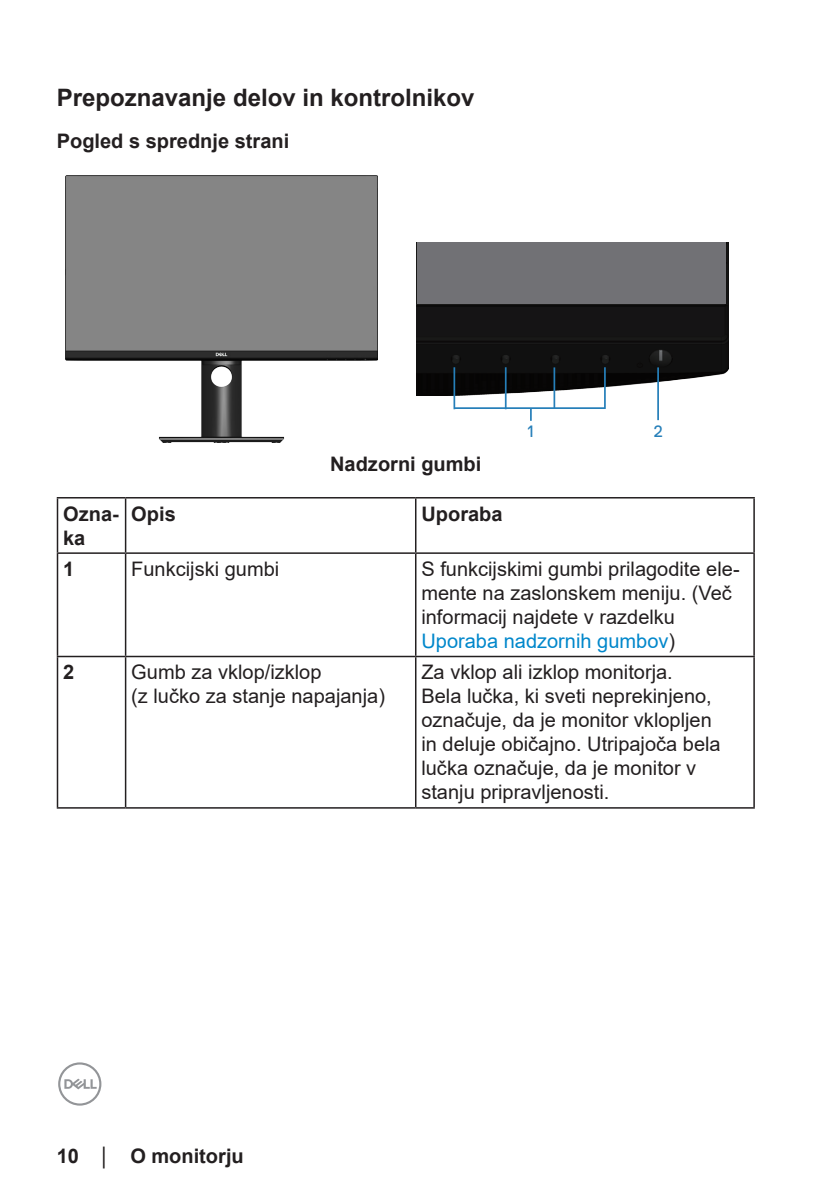
<style>
.page{position:relative;width:840px;height:1191px;background:#fff}
.page>*{position:absolute;margin:0;border:0;box-sizing:border-box;transform-origin:0 0}
.Head2{font:700 24px "Arial";color:#231f20}
.text{font:20px/24px "Arial";color:#231f20}
.Head3{font:700 20px "Arial";color:#231f20}
.text_bold{font:700 20px/24px "Arial";color:#231f20}
.text-2{font:700 20px "Arial";color:#231f20}
.t1{font:16.4px "Dell Replica";color:#267fb9}
.s1{color:#0087cb}
.s2{font-weight:400;font-size:18px}
</style>
<div class="page">
<svg style="left:58px;top:1062px;width:43px;height:43px"></svg>
<img style="left:66px;top:175px;width:311px;height:268px">
<img style="left:416px;top:242px;width:312px;height:154px">
<div style="left:416px;top:242px;width:309px;height:61px;background:#717175"></div>
<hr style="left:553px;top:367px;width:2px;height:42px;background:#267fb9">
<hr style="left:603px;top:367px;width:2px;height:42px;background:#267fb9">
<hr style="left:504px;top:367px;width:2px;height:42px;background:#267fb9">
<hr style="left:454px;top:407px;width:150px;height:2px;background:#267fb9">
<svg style="left:530px;top:409px;width:1px;height:12px"></svg>
<hr style="left:657px;top:367px;width:1px;height:53px;background:#267fb9">
<hr style="left:453px;top:367px;width:2px;height:42px;background:#267fb9">
<hr style="left:57px;top:497px;width:68px;height:1px;background:#231f20">
<hr style="left:57px;top:498px;width:1px;height:54px;background:#231f20">
<hr style="left:125px;top:497px;width:290px;height:1px;background:#231f20">
<hr style="left:125px;top:498px;width:1px;height:54px;background:#231f20">
<hr style="left:415px;top:497px;width:339px;height:1px;background:#231f20">
<hr style="left:415px;top:498px;width:1px;height:54px;background:#231f20">
<hr style="left:753px;top:498px;width:1px;height:54px;background:#231f20">
<hr style="left:57px;top:552px;width:68px;height:2px;background:#231f20">
<hr style="left:57px;top:554px;width:1px;height:102px;background:#231f20">
<hr style="left:125px;top:552px;width:290px;height:2px;background:#231f20">
<hr style="left:125px;top:554px;width:1px;height:102px;background:#231f20">
<hr style="left:415px;top:552px;width:339px;height:2px;background:#231f20">
<hr style="left:415px;top:554px;width:1px;height:102px;background:#231f20">
<hr style="left:753px;top:554px;width:1px;height:102px;background:#231f20">
<hr style="left:57px;top:656px;width:68px;height:1px;background:#231f20">
<hr style="left:57px;top:657px;width:1px;height:150px;background:#231f20">
<hr style="left:125px;top:656px;width:290px;height:1px;background:#231f20">
<hr style="left:125px;top:657px;width:1px;height:150px;background:#231f20">
<hr style="left:415px;top:656px;width:339px;height:1px;background:#231f20">
<hr style="left:415px;top:657px;width:1px;height:150px;background:#231f20">
<hr style="left:753px;top:657px;width:1px;height:150px;background:#231f20">
<hr style="left:57px;top:807px;width:68px;height:1px;background:#231f20">
<hr style="left:125px;top:807px;width:290px;height:1px;background:#231f20">
<hr style="left:415px;top:807px;width:339px;height:1px;background:#231f20">
<p class="Head2" style="left:57px;top:80px;width:419px">Prepoznavanje delov in kontrolnikov</p>
<p class="Head3" style="left:57px;top:127px;width:234px">Pogled s sprednje strani</p>
<p class="text-2" style="left:330px;top:450px;width:153px">Nadzorni gumbi</p>
<p class="t1" style="left:527px;top:422px;width:8px">1</p>
<p class="t1" style="left:653px;top:422px;width:11px">2</p>
<p class="text_bold" style="left:63px;top:502px;width:57px">Ozna&shy;ka</p>
<p class="text_bold" style="left:131px;top:502px;width:46px">Opis</p>
<p class="text_bold" style="left:421px;top:502px;width:83px">Uporaba</p>
<p class="text-2" style="left:63px;top:555px;width:13px">1</p>
<p class="text" style="left:131px;top:557px;width:149px">Funkcijski gumbi</p>
<p class="text" style="left:421px;top:557px;width:319px">S funkcijskimi gumbi prilagodite ele&shy;mente na zaslonskem meniju. (Več informacij najdete v razdelku<br><span class="s1">Uporaba nadzornih gumbov</span>)</p>
<p class="text-2" style="left:63px;top:658px;width:13px">2</p>
<p class="text" style="left:131px;top:660px;width:255px">Gumb za vklop/izklop<br>(z lučko za stanje napajanja)</p>
<p class="text" style="left:421px;top:660px;width:253px">Za vklop ali izklop monitorja.</p>
<p class="text" style="left:421px;top:684px;width:301px">Bela lučka, ki sveti neprekinjeno, označuje, da je monitor vklopljen in deluje običajno. Utripajoča bela lučka označuje, da je monitor v stanju pripravljenosti.</p>
<p class="Head3" style="left:57px;top:1141px;width:188px">10 <span class="s2">│</span> O monitorju</p>
</div>
